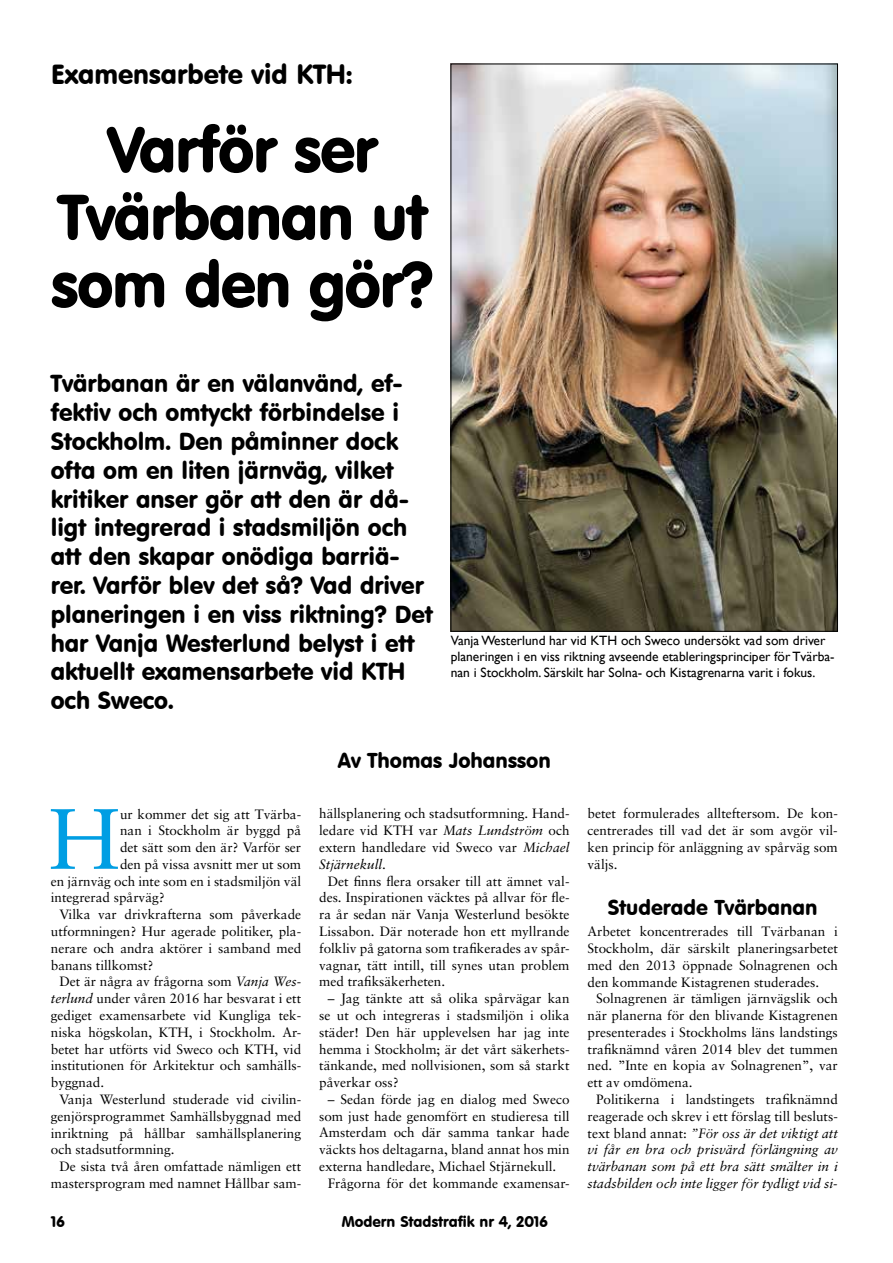
<style>
.page{position:relative;width:893px;height:1263px;background:#fff}
.page>*{position:absolute;margin:0;border:0;box-sizing:border-box;transform-origin:0 0}
.t1{font:85.65px "Sabon";color:#009ee3}
.t2{font:63px/67.5px "VAG Rounded BT";letter-spacing:-.025em;color:#000;text-align:center}
.t3{font:27px "VAG Rounded BT";color:#000}
.t4{font:24px/28.8px "VAG Rounded BT";color:#000}
.t5{font:21px "VAG Rounded BT";color:#000}
.t6{font:15px "VAG Rounded BT";color:#000}
.t7{font:13.5px/16.8px "Sabon";color:#000;text-align:justify}
.t8{font:italic 13.5px/16.8px "Sabon";color:#000;text-align:justify}
.t9{font:13.5px/16.2px "Gill Sans";color:#000}
.s1{font-style:italic}
.s2{font-style:normal}
</style>
<div class="page">
<img style="left:453px;top:66px;width:383px;height:563px">
<h3 class="t3" style="left:51px;top:58px;width:303px">Examensarbete vid KTH:</h3>
<h2 class="t2" style="left:51px;top:115px;width:384px">Varför ser<br>Tvärbanan ut som den gör?</h2>
<p class="t4" style="left:51px;top:369px;width:384px">Tvärbanan är en välanvänd, ef&shy;fektiv och omtyckt förbindelse i<br>Stockholm. Den påminner dock ofta om en liten järnväg, vilket kritiker anser gör att den är då&shy;ligt integrerad i stadsmiljön och att den skapar onödiga barriä&shy;rer. Varför blev det så? Vad driver planeringen i en viss riktning? Det har Vanja Westerlund belyst i ett aktuellt examensarbete vid KTH och Sweco.</p>
<p class="t9" style="left:451px;top:632px;width:385px">Vanja Westerlund har vid KTH och Sweco undersökt vad som driver planeringen i en viss riktning avseende etableringsprinciper för Tvärba&shy;nan i Stockholm. Särskilt har Solna- och Kistagrenarna varit i fokus.</p>
<h1 class="t1" style="left:49px;top:788px;width:73px">H</h1>
<p class="t7" style="left:120px;top:805px;width:183px">ur kommer det sig att Tvärba-</p>
<p class="t7" style="left:120px;top:822px;width:183px">nan i Stockholm är byggd på</p>
<p class="t7" style="left:120px;top:839px;width:183px">det sätt som den är? Varför ser</p>
<p class="t7" style="left:120px;top:856px;width:183px">den på vissa avsnitt mer ut som</p>
<p class="t7" style="left:51px;top:872px;width:252px">en järnväg och inte som en i stadsmiljön väl</p>
<p class="t7" style="left:51px;top:889px;width:116px">integrerad spårväg?</p>
<p class="t7" style="left:59px;top:906px;width:243px">Vilka var drivkrafterna som påverkade</p>
<p class="t7" style="left:51px;top:923px;width:252px">utformningen? Hur agerade politiker, pla-</p>
<p class="t7" style="left:51px;top:940px;width:252px">nerare och andra aktörer i samband med</p>
<p class="t7" style="left:51px;top:956px;width:104px">banans tillkomst?</p>
<p class="t7" style="left:59px;top:973px;width:243px">Det är några av frågorna som <span class="s1">Vanja Wes-</span></p>
<p class="t7" style="left:51px;top:990px;width:252px"><span class="s1">terlund</span> under våren 2016 har besvarat i ett</p>
<p class="t7" style="left:51px;top:1007px;width:252px">gediget examensarbete vid Kungliga tek-</p>
<p class="t7" style="left:51px;top:1023px;width:252px">niska högskolan, KTH, i Stockholm. Ar-</p>
<p class="t7" style="left:51px;top:1040px;width:252px">betet har utförts vid Sweco och KTH, vid</p>
<p class="t7" style="left:51px;top:1057px;width:252px">institutionen för Arkitektur och samhälls-</p>
<p class="t7" style="left:51px;top:1074px;width:55px">byggnad.</p>
<p class="t7" style="left:59px;top:1091px;width:243px">Vanja Westerlund studerade vid civilin-</p>
<p class="t7" style="left:51px;top:1107px;width:252px">genjörsprogrammet Samhällsbyggnad med</p>
<p class="t7" style="left:51px;top:1124px;width:252px">inriktning på hållbar samhällsplanering</p>
<p class="t7" style="left:51px;top:1141px;width:125px">och stadsutformning.</p>
<p class="t7" style="left:59px;top:1158px;width:243px">De sista två åren omfattade nämligen ett</p>
<p class="t7" style="left:51px;top:1175px;width:252px">mastersprogram med namnet Hållbar sam-</p>
<h3 class="t5" style="left:338px;top:747px;width:214px">Av Thomas Johansson</h3>
<p class="t7" style="left:319px;top:805px;width:252px">hällsplanering och stadsutformning. Hand&shy;ledare vid KTH var <span class="s1">Mats Lundström</span> och extern handledare vid Sweco var <span class="s1">Michael Stjärnekull</span>.</p>
<p class="t7" style="left:319px;top:872px;width:252px;text-indent:9px">Det finns flera orsaker till att ämnet val&shy;des. Inspirationen väcktes på allvar för fle&shy;ra år sedan när Vanja Westerlund besökte Lissabon. Där noterade hon ett myllrande folkliv på gatorna som trafikerades av spår&shy;vagnar, tätt intill, till synes utan problem med trafiksäkerheten.</p>
<p class="t7" style="left:319px;top:990px;width:252px;text-indent:9px">– Jag tänkte att så olika spårvägar kan se ut och integreras i stadsmiljön i olika städer! Den här upplevelsen har jag inte hemma i Stockholm; är det vårt säkerhets&shy;tänkande, med nollvisionen, som så starkt påverkar oss?</p>
<p class="t7" style="left:328px;top:1091px;width:243px">– Sedan förde jag en dialog med Sweco</p>
<p class="t7" style="left:319px;top:1107px;width:252px">som just hade genomfört en studieresa till</p>
<p class="t7" style="left:319px;top:1124px;width:252px">Amsterdam och där samma tankar hade</p>
<p class="t7" style="left:319px;top:1141px;width:252px">väckts hos deltagarna, bland annat hos min</p>
<p class="t7" style="left:319px;top:1158px;width:239px">externa handledare, Michael Stjärnekull.</p>
<p class="t7" style="left:328px;top:1175px;width:243px">Frågorna för det kommande examensar-</p>
<p class="t6" style="left:51px;top:1212px;width:15px">16</p>
<p class="t6" style="left:342px;top:1212px;width:208px">Modern Stadstrafik nr 4, 2016</p>
<p class="t7" style="left:587px;top:805px;width:252px">betet formulerades allteftersom. De kon&shy;centrerades till vad det är som avgör vil&shy;ken princip för anläggning av spårväg som väljs.</p>
<h3 class="t5" style="left:608px;top:894px;width:211px">Studerade Tvärbanan</h3>
<p class="t7" style="left:587px;top:923px;width:252px">Arbetet koncentrerades till Tvärbanan i Stockholm, där särskilt planeringsarbetet med den 2013 öppnade Solnagrenen och den kommande Kistagrenen studerades.</p>
<p class="t7" style="left:587px;top:990px;width:252px;text-indent:9px">Solnagrenen är tämligen järnvägslik och när planerna för den blivande Kistagrenen presenterades i Stockholms läns landstings trafiknämnd våren 2014 blev det tummen ned. ”Inte en kopia av Solnagrenen”, var ett av omdömena.</p>
<p class="t8" style="left:587px;top:1091px;width:252px;text-indent:9px"><span class="s2">Politikerna i landstingets trafiknämnd reagerade och skrev i ett förslag till besluts&shy;text bland annat:</span> ”För oss är det viktigt att vi får en bra och prisvärd förlängning av tvärbanan som på ett bra sätt smälter in i stadsbilden och inte ligger för tydligt vid si-</p>
</div>
